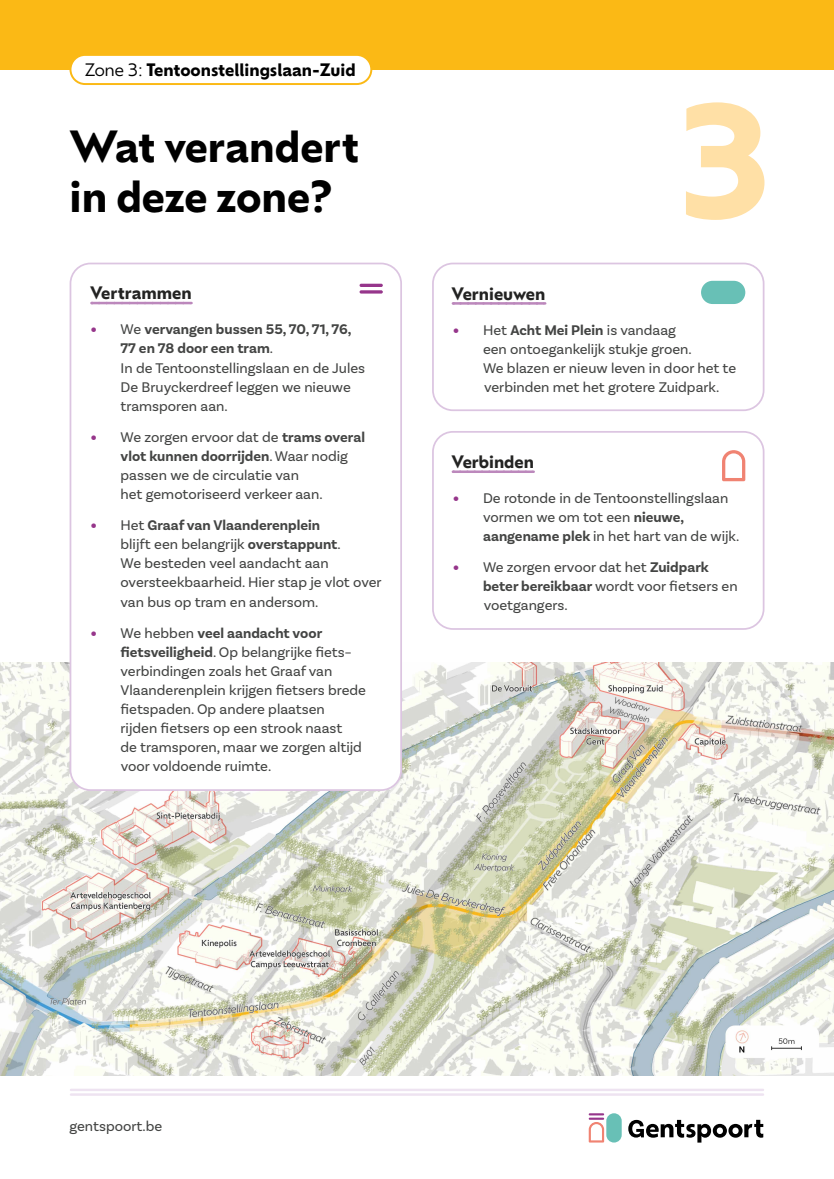
<style>
.page{position:relative;width:834px;height:1179px;background:#fff}
.page>*{position:absolute;margin:0;border:0;box-sizing:border-box;transform-origin:0 0}
.t1{font:700 42px/50.4px "Ofelia Display";color:#000}
.t2{font:700 16.8px "Ofelia Display";color:#000}
.t3{font:700 16.8px "Ofelia Display";color:#232322}
.t4{font:14.7px/19.1px "Basic Sans";color:#434443}
.s1{font-weight:400}
.s2{font-weight:900;color:#96368b}
.s3{font-weight:700}
</style>
<div class="page">
<svg style="left:628px;top:1119px;width:135px;height:23px"></svg>
<div style="left:606px;top:1113px;width:15px;height:29px;background:#68c0b6;border-radius:8px"></div>
<svg style="left:588px;top:1113px;width:16px;height:29px"></svg>
<hr style="left:71px;top:1088px;width:691px;height:3px;background:#eee3f1">
<hr style="left:71px;top:1093px;width:691px;height:2px;background:#eee3f1">
<img style="left:0;top:663px;width:833px;height:412px">
<div style="left:70px;top:263px;width:331px;height:527px;background:#fff;border-radius:20px"></div>
<hr style="left:91px;top:302px;width:99px;height:2px;background:#bc88bc">
<div style="left:70px;top:263px;width:332px;height:528px;border:2px solid #dcc5e1;border-radius:20px"></div>
<hr style="left:453px;top:470px;width:79px;height:3px;background:#bc88bc">
<svg style="left:460px;top:470px;width:73px;height:3px"></svg>
<div style="left:432px;top:431px;width:332px;height:199px;border:2px solid #dcc5e1;border-radius:20px"></div>
<hr style="left:359px;top:284px;width:24px;height:3px;background:#96368b;border-radius:2px">
<hr style="left:359px;top:290px;width:24px;height:3px;background:#96368b;border-radius:2px">
<svg style="left:722px;top:450px;width:23px;height:31px"></svg>
<hr style="left:453px;top:302px;width:91px;height:3px;background:#bc88bc">
<svg style="left:460px;top:302px;width:85px;height:3px"></svg>
<div style="left:432px;top:263px;width:332px;height:148px;border:2px solid #dcc5e1;border-radius:20px"></div>
<div style="left:701px;top:281px;width:44px;height:23px;background:#68c0b6;border-radius:12px"></div>
<div style="left:0;top:0;width:833px;height:69px;background:#fbb915"></div>
<div style="left:70px;top:55px;width:301px;height:29px;background:#fff;border-radius:15px"></div>
<div style="left:69px;top:54px;width:303px;height:31px;border:2px solid #fbb915;border-radius:15px"></div>
<svg style="left:686px;top:102px;width:78px;height:118px"></svg>
<p class="t2" style="left:85px;top:58px;width:272px"><span class="s1">Zone 3:</span> Tentoonstellingslaan-Zuid</p>
<h1 class="t1" style="left:69px;top:119px;width:291px">Wat verandert in deze zone?</h1>
<p class="t3" style="left:90px;top:281px;width:103px">Vertrammen</p>
<p class="t4" style="left:120px;top:320px;width:246px;text-indent:-30px"><span class="s2">•</span> We <span class="s3">vervangen bussen 55, 70, 71, 76,<br>77 en 78 door een tram</span>.<br>In de Tentoonstellingslaan en de Jules<br>De Bruyckerdreef leggen we nieuwe tramsporen aan.</p>
<p class="t4" style="left:120px;top:427px;width:246px;text-indent:-30px"><span class="s2">•</span> We zorgen ervoor dat de <span class="s3">trams overal vlot kunnen doorrijden</span>. Waar nodig passen we de circulatie van<br>het gemotoriseerd verkeer aan.</p>
<p class="t4" style="left:120px;top:515px;width:262px;text-indent:-30px"><span class="s2">•</span> Het <span class="s3">Graaf van Vlaanderenplein<br></span>blijft een belangrijk <span class="s3">overstappunt</span>.<br>We besteden veel aandacht aan oversteekbaarheid. Hier stap je vlot over van bus op tram en andersom.</p>
<p class="t4" style="left:120px;top:623px;width:247px;text-indent:-30px"><span class="s2">•</span> We hebben <span class="s3">veel aandacht voor fietsveiligheid</span>. Op belangrijke fiets – verbindingen zoals het Graaf van Vlaanderenplein krijgen fietsers brede fietspaden. Op andere plaatsen<br>rijden fietsers op een strook naast<br>de tramsporen, maar we zorgen altijd voor voldoende ruimte.</p>
<p class="t3" style="left:451px;top:281px;width:95px">Vernieuwen</p>
<p class="t4" style="left:483px;top:320px;width:254px;text-indent:-30px"><span class="s2">•</span> Het <span class="s3">Acht Mei Plein</span> is vandaag<br>een ontoegankelijk stukje groen.<br>We blazen er nieuw leven in door het te verbinden met het grotere Zuidpark.</p>
<p class="t3" style="left:451px;top:449px;width:84px">Verbinden</p>
<p class="t4" style="left:483px;top:488px;width:258px;text-indent:-30px"><span class="s2">•</span> De rotonde in de Tentoonstellingslaan vormen we om tot een <span class="s3">nieuwe, aangename plek</span> in het hart van de wijk.</p>
<p class="t4" style="left:483px;top:557px;width:256px;text-indent:-30px"><span class="s2">•</span> We zorgen ervoor dat het <span class="s3">Zuidpark beter bereikbaar</span> wordt voor fietsers en voetgangers.</p>
<p class="t4" style="left:69px;top:1116px;width:94px">gentspoort.be</p>
</div>
